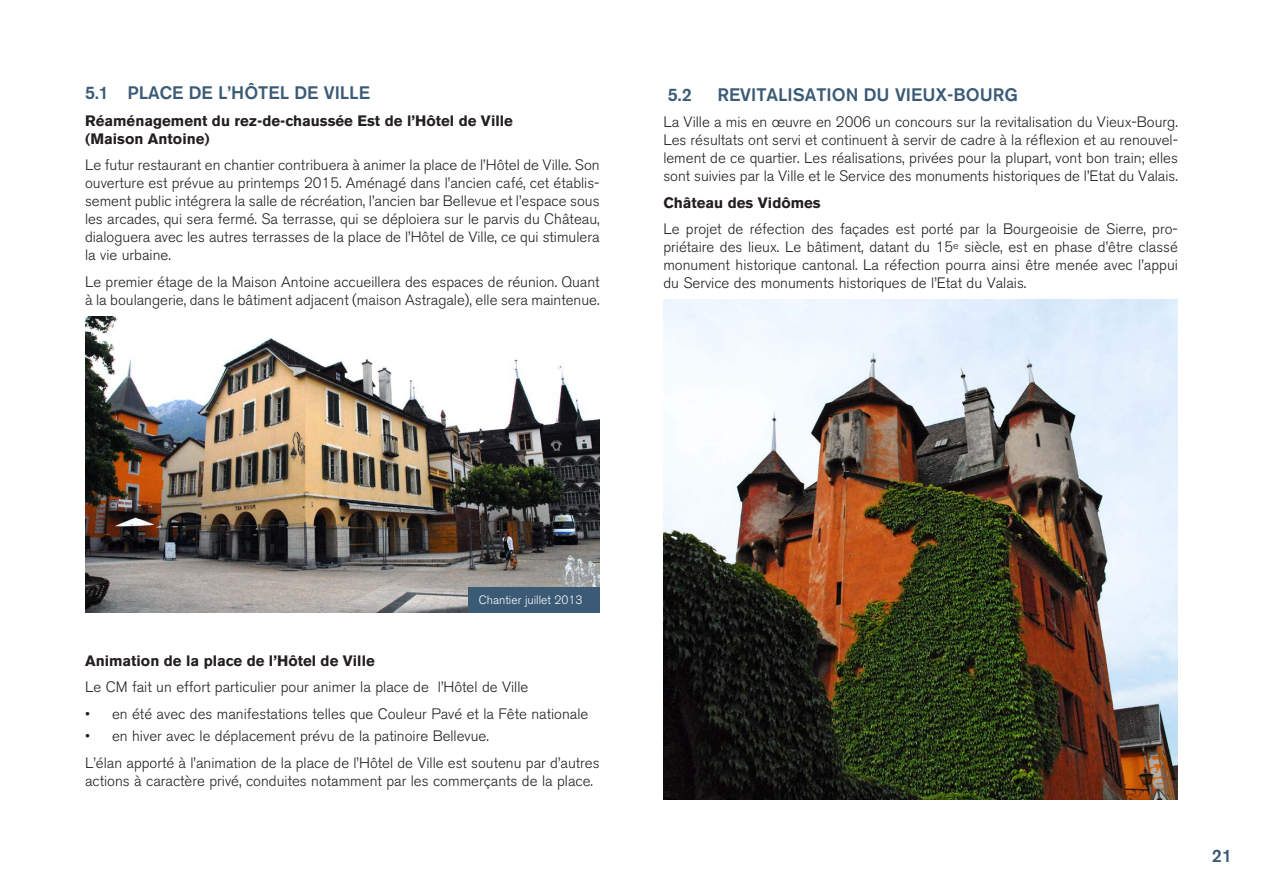
<style>
.page{position:relative;width:1263px;height:893px;background:#fff}
.page>*{position:absolute;margin:0;border:0;box-sizing:border-box;transform-origin:0 0}
.t1{font:500 18px "Akzidenz Grotesk BE";color:#3b5a75}
.t2{font:300 15px/18px "Akzidenz Grotesk BE";color:#231f20;text-align:justify}
.t3{font:700 15px/18px "Akzidenz Grotesk BE";color:#231f20}
.t4{font:300 12px "Akzidenz Grotesk BE";color:#fff}
</style>
<div class="page">
<img style="left:663px;top:300px;width:515px;height:499px">
<img style="left:85px;top:316px;width:515px;height:297px">
<div style="left:468px;top:587px;width:132px;height:26px;background:#3b5a75"></div>
<p class="t1" style="left:85px;top:82px;width:286px">5.1 PLACE DE L’HÔTEL DE VILLE</p>
<p class="t3" style="left:85px;top:112px;width:429px">Réaménagement du rez-de-chaussée Est de l’Hôtel de Ville (Maison Antoine)</p>
<p class="t2" style="left:85px;top:156px;width:516px">Le futur restaurant en chantier contribuera à animer la place de l’Hôtel de Ville. Son ouverture est prévue au printemps 2015. Aménagé dans l’ancien café, cet établis&shy;sement public intégrera la salle de récréation, l’ancien bar Bellevue et l’espace sous les arcades, qui sera fermé. Sa terrasse, qui se déploiera sur le parvis du Château, dialoguera avec les autres terrasses de la place de l’Hôtel de Ville, ce qui stimulera la vie urbaine.</p>
<p class="t2" style="left:85px;top:273px;width:516px">Le premier étage de la Maison Antoine accueillera des espaces de réunion. Quant à la boulangerie, dans le bâtiment adjacent (maison Astragale), elle sera maintenue.</p>
<p class="t1" style="left:668px;top:83px;width:25px">5.2</p>
<p class="t1" style="left:717px;top:83px;width:302px">REVITALISATION DU VIEUX-BOURG</p>
<p class="t2" style="left:663px;top:113px;width:516px">La Ville a mis en œuvre en 2006 un concours sur la revitalisation du Vieux-Bourg.<br>Les résultats ont servi et continuent à servir de cadre à la réflexion et au renouvel&shy;lement de ce quartier. Les réalisations, privées pour la plupart, vont bon train; elles sont suivies par la Ville et le Service des monuments historiques de l’Etat du Valais.</p>
<p class="t3" style="left:663px;top:194px;width:159px">Château des Vidômes</p>
<p class="t2" style="left:663px;top:220px;width:516px">Le projet de réfection des façades est porté par la Bourgeoisie de Sierre, pro&shy;priétaire des lieux. Le bâtiment, datant du 15<sup>e</sup> siècle, est en phase d’être classé monument historique cantonal. La réfection pourra ainsi être menée avec l’appui du Service des monuments historiques de l’Etat du Valais.</p>
<p class="t4" style="left:479px;top:593px;width:105px">Chantier juillet 2013</p>
<p class="t3" style="left:85px;top:652px;width:291px">Animation de la place de l’Hôtel de Ville</p>
<p class="t2" style="left:85px;top:678px;width:445px">Le CM fait un effort particulier pour animer la place de l’Hôtel de Ville</p>
<p class="t2" style="left:85px;top:705px;width:505px">• en été avec des manifestations telles que Couleur Pavé et la Fête nationale</p>
<p class="t2" style="left:85px;top:723px;width:516px;line-height:26.5px">• en hiver avec le déplacement prévu de la patinoire Bellevue.<br>L’élan apporté à l’animation de la place de l’Hôtel de Ville est soutenu par d’autres</p>
<p class="t2" style="left:85px;top:772px;width:510px">actions à caractère privé, conduites notamment par les commerçants de la place.</p>
<p class="t1" style="left:1212px;top:845px;width:22px">21</p>
</div>
